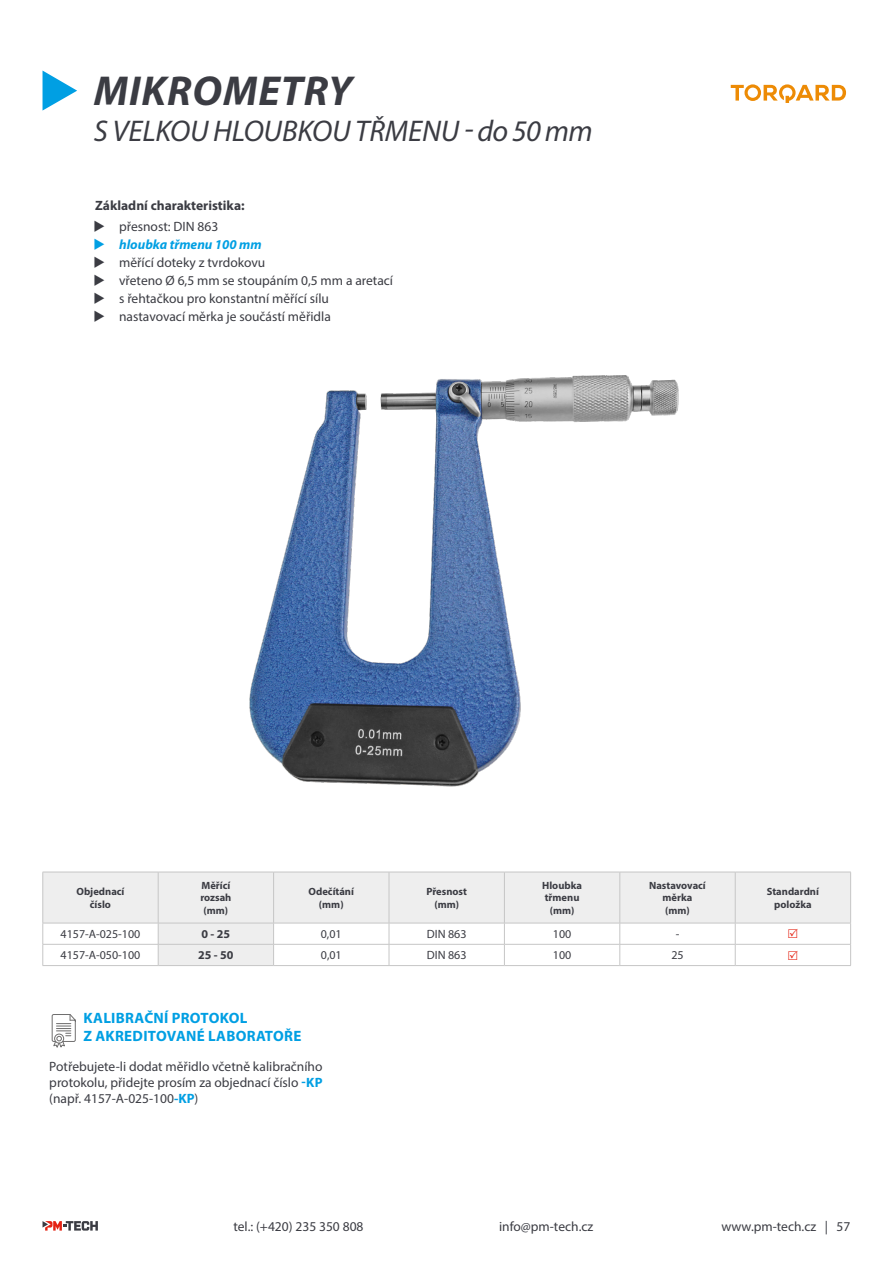
<style>
.page{position:relative;width:893px;height:1263px;background:#fff}
.page>*{position:absolute;margin:0;border:0;box-sizing:border-box;transform-origin:0 0}
.t1{font:italic 700 42px "Myriad Pro";letter-spacing:.02em;color:#3b3c43}
.t2{font:italic 30px "Myriad Pro";letter-spacing:-.005em;color:#3b3c43}
.t3{font:700 15px/18px "Myriad Pro";letter-spacing:.02em;color:#009fe3}
.t4{font:13.5px/18px "Myriad Pro";color:#3b3c43;text-align:justify}
.t5{font:700 13.5px "Myriad Pro";color:#3b3c43}
.t6{font:italic 700 13.5px "Myriad Pro";color:#009fe3}
.t7{font:12px "Myriad Pro";color:#3b3c43}
.t8{font:700 12px "Myriad Pro";color:#3b3c43}
.t9{font:700 10.5px/12.6px "Myriad Pro";color:#3b3c43;text-align:center}
.s1{font-weight:700;color:#009fe3}
</style>
<div class="page">
<svg style="left:43px;top:1221px;width:55px;height:9px"></svg>
<svg style="left:44px;top:873px;width:806px;height:92px;fill:#eee"></svg>
<hr style="left:43px;top:872px;width:115px;height:1px;background:#c6c6c6">
<hr style="left:43px;top:872px;width:1px;height:51px;background:#c6c6c6">
<hr style="left:158px;top:872px;width:116px;height:1px;background:#c6c6c6">
<hr style="left:158px;top:872px;width:1px;height:51px;background:#c6c6c6">
<hr style="left:274px;top:872px;width:115px;height:1px;background:#c6c6c6">
<hr style="left:273px;top:872px;width:1px;height:51px;background:#c6c6c6">
<hr style="left:389px;top:872px;width:115px;height:1px;background:#c6c6c6">
<hr style="left:389px;top:872px;width:1px;height:51px;background:#c6c6c6">
<hr style="left:504px;top:872px;width:116px;height:1px;background:#c6c6c6">
<hr style="left:504px;top:872px;width:1px;height:51px;background:#c6c6c6">
<hr style="left:620px;top:872px;width:115px;height:1px;background:#c6c6c6">
<hr style="left:620px;top:872px;width:1px;height:51px;background:#c6c6c6">
<hr style="left:735px;top:872px;width:116px;height:1px;background:#c6c6c6">
<hr style="left:735px;top:872px;width:1px;height:51px;background:#c6c6c6">
<hr style="left:850px;top:872px;width:1px;height:51px;background:#c6c6c6">
<hr style="left:43px;top:923px;width:115px;height:1px;background:#c6c6c6">
<hr style="left:158px;top:923px;width:116px;height:1px;background:#c6c6c6">
<hr style="left:274px;top:923px;width:115px;height:1px;background:#c6c6c6">
<hr style="left:389px;top:923px;width:115px;height:1px;background:#c6c6c6">
<hr style="left:504px;top:923px;width:116px;height:1px;background:#c6c6c6">
<hr style="left:620px;top:923px;width:115px;height:1px;background:#c6c6c6">
<hr style="left:735px;top:923px;width:116px;height:1px;background:#c6c6c6">
<hr style="left:43px;top:944px;width:115px;height:1px;background:#c6c6c6">
<svg style="left:43px;top:923px;width:1px;height:42px"></svg>
<hr style="left:158px;top:944px;width:116px;height:1px;background:#c6c6c6">
<svg style="left:158px;top:924px;width:1px;height:41px"></svg>
<hr style="left:274px;top:944px;width:115px;height:1px;background:#c6c6c6">
<svg style="left:273px;top:924px;width:1px;height:41px"></svg>
<hr style="left:389px;top:944px;width:115px;height:1px;background:#c6c6c6">
<svg style="left:389px;top:923px;width:1px;height:42px"></svg>
<hr style="left:504px;top:944px;width:116px;height:1px;background:#c6c6c6">
<svg style="left:504px;top:924px;width:1px;height:41px"></svg>
<hr style="left:620px;top:944px;width:115px;height:1px;background:#c6c6c6">
<svg style="left:620px;top:923px;width:1px;height:42px"></svg>
<hr style="left:735px;top:944px;width:116px;height:1px;background:#c6c6c6">
<svg style="left:735px;top:923px;width:1px;height:42px"></svg>
<svg style="left:850px;top:923px;width:1px;height:42px"></svg>
<hr style="left:43px;top:965px;width:115px;height:1px;background:#c6c6c6">
<hr style="left:158px;top:965px;width:116px;height:1px;background:#c6c6c6">
<hr style="left:274px;top:965px;width:115px;height:1px;background:#c6c6c6">
<hr style="left:389px;top:965px;width:115px;height:1px;background:#c6c6c6">
<hr style="left:504px;top:965px;width:116px;height:1px;background:#c6c6c6">
<hr style="left:620px;top:965px;width:115px;height:1px;background:#c6c6c6">
<hr style="left:735px;top:965px;width:116px;height:1px;background:#c6c6c6">
<img style="left:249px;top:375px;width:430px;height:412px">
<svg style="left:51px;top:1014px;width:25px;height:34px"></svg>
<svg style="left:731px;top:84px;width:115px;height:18px"></svg>
<svg style="left:43px;top:71px;width:34px;height:40px"></svg>
<svg style="left:789px;top:929px;width:9px;height:9px"></svg>
<svg style="left:789px;top:950px;width:9px;height:9px"></svg>
<h1 class="t1" style="left:94px;top:64px;width:260px">MIKROMETRY</h1>
<h2 class="t2" style="left:94px;top:112px;width:500px">S VELKOU HLOUBKOU TŘMENU - do 50 mm</h2>
<p class="t5" style="left:95px;top:197px;width:151px">Základní charakteristika:</p>
<p class="t4" style="left:119px;top:217px;width:101px">přesnost: DIN 863</p>
<p class="t6" style="left:119px;top:236px;width:144px">hloubka třmenu 100 mm</p>
<p class="t4" style="left:119px;top:253px;width:276px;text-align:left">měřící doteky z tvrdokovu<br>vřeteno Ø 6,5 mm se stoupáním 0,5 mm a aretací s řehtačkou pro konstantní měřící sílu nastavovací měrka je součástí měřidla</p>
<p class="t9" style="left:76px;top:885px;width:50px">Objednací číslo</p>
<p class="t9" style="left:200px;top:879px;width:33px">Měřící rozsah (mm)</p>
<p class="t9" style="left:309px;top:885px;width:47px">Odečítání (mm)</p>
<p class="t9" style="left:426px;top:885px;width:42px">Přesnost (mm)</p>
<p class="t9" style="left:542px;top:879px;width:41px">Hloubka třmenu (mm)</p>
<p class="t9" style="left:649px;top:879px;width:58px">Nastavovací měrka (mm)</p>
<p class="t9" style="left:767px;top:885px;width:54px">Standardní položka</p>
<p class="t7" style="left:61px;top:927px;width:81px">4157-A-025-100</p>
<p class="t8" style="left:202px;top:926px;width:30px">0 - 25</p>
<p class="t7" style="left:321px;top:927px;width:22px">0,01</p>
<p class="t7" style="left:427px;top:927px;width:41px">DIN 863</p>
<p class="t7" style="left:553px;top:927px;width:20px">100</p>
<p class="t7" style="left:676px;top:927px;width:5px">-</p>
<p class="t7" style="left:61px;top:948px;width:81px">4157-A-050-100</p>
<p class="t8" style="left:198px;top:947px;width:37px">25 - 50</p>
<p class="t7" style="left:321px;top:948px;width:22px">0,01</p>
<p class="t7" style="left:427px;top:948px;width:41px">DIN 863</p>
<p class="t7" style="left:553px;top:948px;width:20px">100</p>
<p class="t7" style="left:671px;top:948px;width:14px">25</p>
<p class="t3" style="left:83px;top:1009px;width:219px">KALIBRAČNÍ PROTOKOL<br>Z AKREDITOVANÉ LABORATOŘE</p>
<p class="t4" style="left:49px;top:1058px;width:275px;line-height:16.2px">Potřebujete-li dodat měřidlo včetně kalibračního protokolu, přidejte prosím za objednací číslo <span class="s1">-KP </span>(např. 4157-A-025-100<span class="s1">-KP</span>)</p>
<p class="t4" style="left:233px;top:1217px;width:132px">tel.: (+420) 235 350 808</p>
<p class="t4" style="left:499px;top:1217px;width:96px">info@pm-tech.cz</p>
<p class="t4" style="left:721px;top:1217px;width:131px">www.pm-tech.cz | 57</p>
</div>
